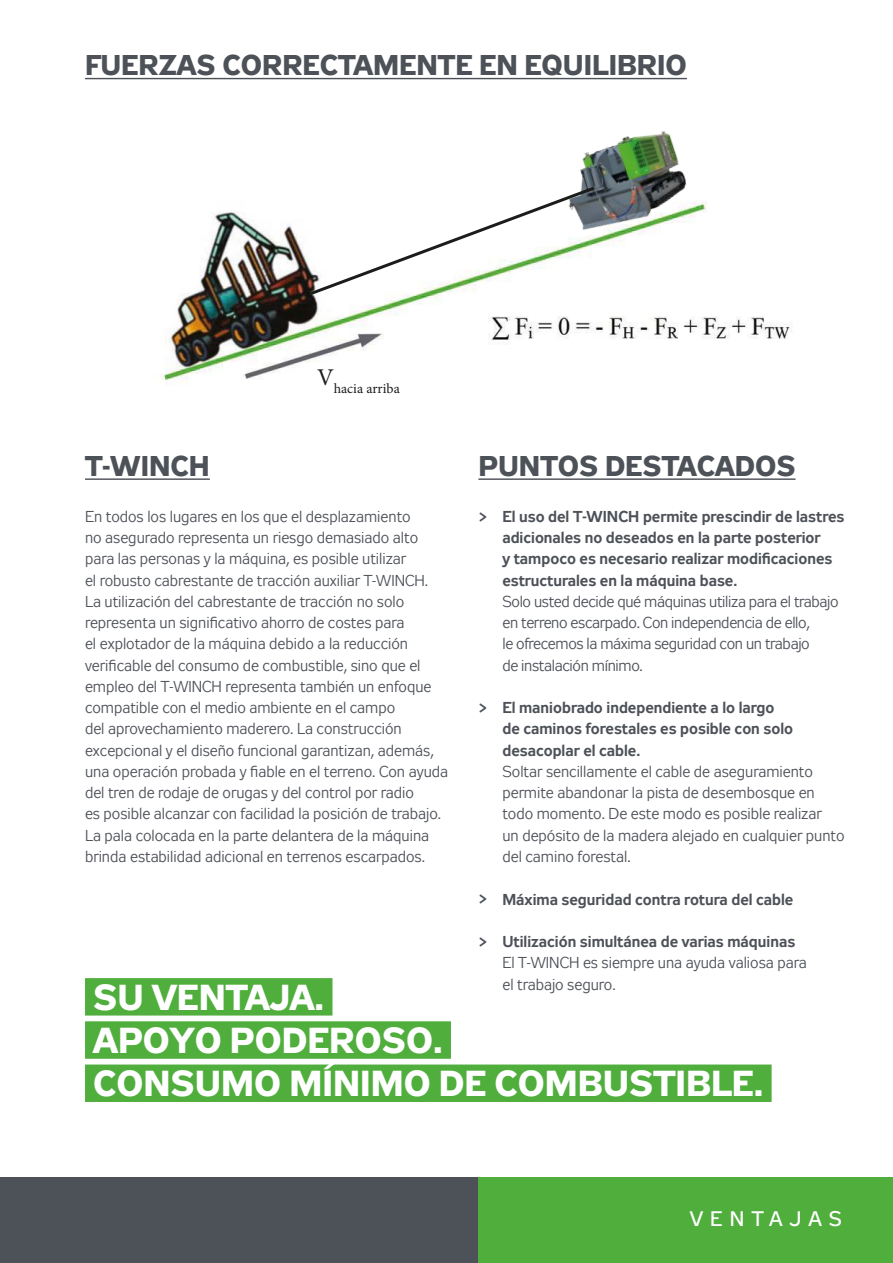
<style>
.page{position:relative;width:893px;height:1263px;background:#fff}
.page>*{position:absolute;margin:0;border:0;box-sizing:border-box;transform-origin:0 0}
.t1{font:700 36px/43.2px "Zeppelin 32";color:#fff}
.t2{font:700 28.5px "Zeppelin 32";color:#4d5158}
.t3{font:21px "Zeppelin 32";letter-spacing:.35em;color:#fff}
.t4{font:15.75px/21.3px "Zeppelin 31";color:#4d5158}
.t5{font:700 15.75px/21.3px "Zeppelin 31";color:#4d5158}
.t6{font:15.75px/21.3px "Zeppelin 31";letter-spacing:-.02em;color:#4d5158}
.t7{font:13.95px "Minion Pro";color:#1c1c1b}
</style>
<div class="page">
<div style="left:0;top:1178px;width:478px;height:85px;background:#4d5158"></div>
<div style="left:478px;top:1178px;width:415px;height:85px;background:#50ae3d"></div>
<hr style="left:85px;top:78px;width:602px;height:1px;background:#4d5158">
<hr style="left:85px;top:478px;width:125px;height:2px;background:#4d5158">
<hr style="left:478px;top:478px;width:318px;height:2px;background:#4d5158">
<div style="left:85px;top:978px;width:247px;height:37px;background:#50ae3d"></div>
<div style="left:85px;top:1021px;width:366px;height:38px;background:#50ae3d"></div>
<div style="left:85px;top:1064px;width:687px;height:38px;background:#50ae3d"></div>
<img style="left:161px;top:201px;width:631px;height:184px">
<img style="left:580px;top:131px;width:114px;height:110px">
<svg style="left:307px;top:184px;width:291px;height:113px"></svg>
<h2 class="t2" style="left:85px;top:48px;width:603px">FUERZAS CORRECTAMENTE EN EQUILIBRIO</h2>
<p class="t7" style="left:317px;top:380px;width:84px"><sup>V</sup>hacia arriba</p>
<h2 class="t2" style="left:85px;top:449px;width:126px">T-WINCH</h2>
<h2 class="t2" style="left:478px;top:449px;width:319px">PUNTOS DESTACADOS</h2>
<p class="t4" style="left:85px;top:507px;width:365px">En todos los lugares en los que el desplazamiento<br>no asegurado representa un riesgo demasiado alto para las personas y la máquina, es posible utilizar<br>el robusto cabrestante de tracción auxiliar T-WINCH.<br>La utilización del cabrestante de tracción no solo representa un significativo ahorro de costes para<br>el explotador de la máquina debido a la reducción verificable del consumo de combustible, sino que el empleo del T-WINCH representa también un enfoque compatible con el medio ambiente en el campo<br>del aprovechamiento maderero. La construcción excepcional y el diseño funcional garantizan, además, una operación probada y fiable en el terreno. Con ayuda del tren de rodaje de orugas y del control por radio<br>es posible alcanzar con facilidad la posición de trabajo.<br>La pala colocada en la parte delantera de la máquina brinda estabilidad adicional en terrenos escarpados.</p>
<p class="t5" style="left:502px;top:506px;width:344px">El uso del T-WINCH permite prescindir de lastres adicionales no deseados en la parte posterior<br>y tampoco es necesario realizar modificaciones estructurales en la máquina base.</p>
<p class="t5" style="left:478px;top:506px;width:10px">&gt;</p>
<p class="t6" style="left:502px;top:592px;width:338px">Solo usted decide qué máquinas utiliza para el trabajo en terreno escarpado. Con independencia de ello,<br>le ofrecemos la máxima seguridad con un trabajo<br>de instalación mínimo.</p>
<p class="t5" style="left:502px;top:697px;width:292px">El maniobrado independiente a lo largo de caminos forestales es posible con solo desacoplar el cable.</p>
<p class="t4" style="left:502px;top:762px;width:344px">Soltar sencillamente el cable de aseguramiento permite abandonar la pista de desembosque en todo momento. De este modo es posible realizar<br>un depósito de la madera alejado en cualquier punto del camino forestal.</p>
<p class="t5" style="left:502px;top:888px;width:292px">Máxima seguridad contra rotura del cable</p>
<p class="t5" style="left:502px;top:931px;width:294px">Utilización simultánea de varias máquinas</p>
<p class="t4" style="left:502px;top:953px;width:306px">El T-WINCH es siempre una ayuda valiosa para el trabajo seguro.</p>
<p class="t5" style="left:478px;top:697px;width:10px">&gt;</p>
<p class="t5" style="left:478px;top:888px;width:10px">&gt;</p>
<p class="t5" style="left:478px;top:931px;width:10px">&gt;</p>
<h1 class="t1" style="left:93px;top:976px;width:671px">SU VENTAJA.<br>APOYO PODEROSO.<br>CONSUMO MÍNIMO DE COMBUSTIBLE.</h1>
<h3 class="t3" style="left:690px;top:1206px;width:153px">VENTAJAS</h3>
</div>
